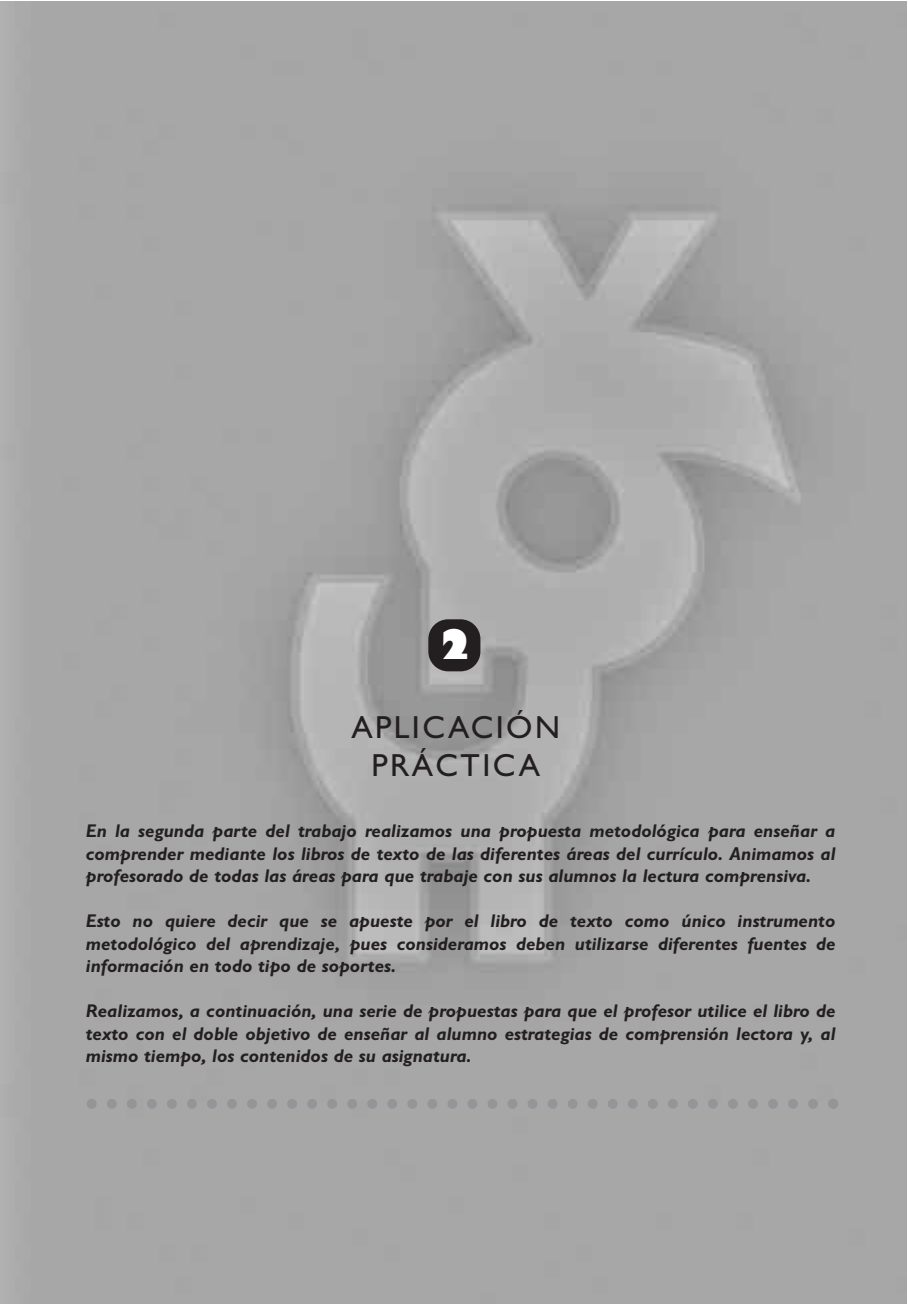
<style>
.page{position:relative;width:908px;height:1304px;background:#fff}
.page>*{position:absolute;margin:0;border:0;box-sizing:border-box;transform-origin:0 0}
.t1{font:800 40px "Gill Sans";color:#fff}
.t2{font:32px/38.4px "Gill Sans";letter-spacing:.075em;color:#231f20;text-align:center}
.t3{font:italic 700 18.4px/22.6px "Gill Sans";color:#231f20;text-align:justify}
</style>
<div class="page">
<img style="left:0;top:2px;width:906px;height:1302px">
<div style="left:428px;top:619px;width:52px;height:52px;background:#231f20;border-radius:20px"></div>
<svg style="left:87px;top:1099px;width:750px;height:10px;background:#9f9fa1"></svg>
<h1 class="t1" style="left:438px;top:629px;width:36px">2</h1>
<h2 class="t2" style="left:351px;top:711px;width:210px">APLICACIÓN<br>PRÁCTICA</h2>
<p class="t3" style="left:86px;top:821px;width:751px">En la segunda parte del trabajo realizamos una propuesta metodológica para enseñar a comprender mediante los libros de texto de las diferentes áreas del currículo. Animamos al profesorado de todas las áreas para que trabaje con sus alumnos la lectura comprensiva.</p>
<p class="t3" style="left:86px;top:911px;width:750px">Esto no quiere decir que se apueste por el libro de texto como único instrumento metodológico del aprendizaje, pues consideramos deben utilizarse diferentes fuentes de información en todo tipo de soportes.</p>
<p class="t3" style="left:86px;top:1001px;width:750px">Realizamos, a continuación, una serie de propuestas para que el profesor utilice el libro de texto con el doble objetivo de enseñar al alumno estrategias de comprensión lectora y, al mismo tiempo, los contenidos de su asignatura.</p>
</div>
